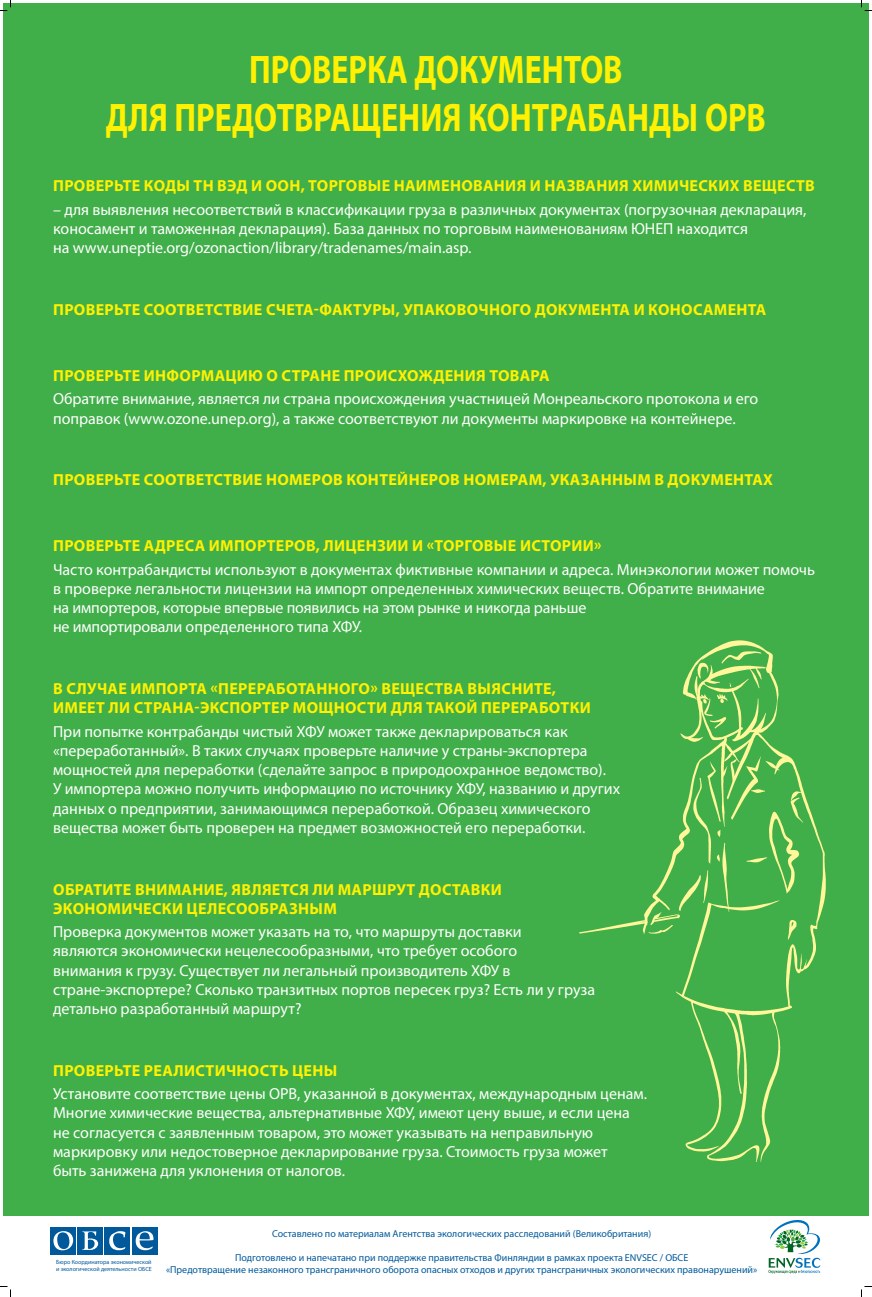
<style>
.page{position:relative;width:872px;height:1297px;background:#fff}
.page>*{position:absolute;margin:0;border:0;box-sizing:border-box;transform-origin:0 0}
.Основной{font:700 40px/48px "Myriad Pro";color:#fff101;text-align:center;scale:.8 1}
.Основной-2{font:16px/19.2px "Myriad Pro";color:#fff}
.Стиль_абзаца_1{font:700 16px/19.2px "Myriad Pro";letter-spacing:.02em;color:#fff101}
.Основной-3{font:10px/12px "Myriad Pro";color:#00599b;text-align:center}
.Основной-4{font:6px/7.2px "Myriad Pro";color:#00599b}
</style>
<div class="page">
<div style="left:3px;top:3px;width:865px;height:1212px;background:#40ae49"></div>
<img style="left:549px;top:640px;width:319px;height:576px">
<svg style="left:768px;top:1220px;width:52px;height:53px"></svg>
<div style="left:51px;top:1227px;width:25px;height:27px;background:#00599b"></div>
<div style="left:78px;top:1227px;width:25px;height:27px;background:#00599b"></div>
<div style="left:105px;top:1227px;width:25px;height:27px;background:#00599b"></div>
<div style="left:132px;top:1227px;width:25px;height:27px;background:#00599b"></div>
<svg style="left:136px;top:1231px;width:17px;height:19px"></svg>
<svg style="left:109px;top:1231px;width:16px;height:19px"></svg>
<svg style="left:53px;top:1231px;width:20px;height:19px"></svg>
<svg style="left:82px;top:1231px;width:16px;height:19px"></svg>
<svg style="left:0;top:0;width:11px;height:11px"></svg>
<svg style="left:0;top:1286px;width:11px;height:11px"></svg>
<svg style="left:861px;top:0;width:10px;height:11px"></svg>
<svg style="left:861px;top:1286px;width:10px;height:11px"></svg>
<p class="Основной" style="left:106px;top:44px;width:826px">ПРОВЕРКА ДОКУМЕНТОВ<br>ДЛЯ ПРЕДОТВРАЩЕНИЯ КОНТРАБАНДЫ ОРВ</p>
<p class="Стиль_абзаца_1" style="left:53px;top:176px;width:763px">ПРОВЕРЬТЕ КОДЫ ТН ВЭД И ООН, ТОРГОВЫЕ НАИМЕНОВАНИЯ И НАЗВАНИЯ ХИМИЧЕСКИХ ВЕЩЕСТВ</p>
<p class="Основной-2" style="left:53px;top:200px;width:754px">– для выявления несоответствий в классификации груза в различных документах (погрузочная декларация, коносамент и таможенная декларация). База данных по торговым наименованиям ЮНЕП находится<br>на www.uneptie.org/ozonaction/library/tradenames/main.asp.</p>
<p class="Стиль_абзаца_1" style="left:53px;top:299px;width:714px">ПРОВЕРЬТЕ СООТВЕТСТВИЕ СЧЕТА-ФАКТУРЫ, УПАКОВОЧНОГО ДОКУМЕНТА И КОНОСАМЕНТА</p>
<p class="Стиль_абзаца_1" style="left:53px;top:365px;width:498px">ПРОВЕРЬТЕ ИНФОРМАЦИЮ О СТРАНЕ ПРОИСХОЖДЕНИЯ ТОВАРА</p>
<p class="Основной-2" style="left:53px;top:389px;width:706px">Обратите внимание, является ли страна происхождения участницей Монреальского протокола и его поправок (www.ozone.unep.org), а также соответствуют ли документы маркировке на контейнере.</p>
<p class="Стиль_абзаца_1" style="left:53px;top:470px;width:721px">ПРОВЕРЬТЕ СООТВЕТСТВИЕ НОМЕРОВ КОНТЕЙНЕРОВ НОМЕРАМ, УКАЗАННЫМ В ДОКУМЕНТАХ</p>
<p class="Стиль_абзаца_1" style="left:53px;top:536px;width:550px">ПРОВЕРЬТЕ АДРЕСА ИМПОРТЕРОВ, ЛИЦЕНЗИИ И «ТОРГОВЫЕ ИСТОРИИ»</p>
<p class="Основной-2" style="left:53px;top:559px;width:763px">Часто контрабандисты используют в документах фиктивные компании и адреса. Минэкологии может помочь в проверке легальности лицензии на импорт определенных химических веществ. Обратите внимание<br>на импортеров, которые впервые появились на этом рынке и никогда раньше<br>не импортировали определенного типа ХФУ.</p>
<p class="Стиль_абзаца_1" style="left:53px;top:678px;width:539px">В СЛУЧАЕ ИМПОРТА «ПЕРЕРАБОТАННОГО» ВЕЩЕСТВА ВЫЯСНИТЕ,<br>ИМЕЕТ ЛИ СТРАНА-ЭКСПОРТЕР МОЩНОСТИ ДЛЯ ТАКОЙ ПЕРЕРАБОТКИ</p>
<p class="Основной-2" style="left:53px;top:721px;width:568px">При попытке контрабанды чистый ХФУ может также декларироваться как «переработанный». В таких случаях проверьте наличие у страны-экспортера мощностей для переработки (сделайте запрос в природоохранное ведомство).<br>У импортера можно получить информацию по источнику ХФУ, названию и других данных о предприятии, занимающимся переработкой. Образец химического вещества может быть проверен на предмет возможностей его переработки.</p>
<p class="Стиль_абзаца_1" style="left:53px;top:879px;width:450px">ОБРАТИТЕ ВНИМАНИЕ, ЯВЛЯЕТСЯ ЛИ МАРШРУТ ДОСТАВКИ<br>ЭКОНОМИЧЕСКИ ЦЕЛЕСООБРАЗНЫМ</p>
<p class="Основной-2" style="left:53px;top:922px;width:543px">Проверка документов может указать на то, что маршруты доставки<br>являются экономически нецелесообразными, что требует особого<br>внимания к грузу. Существует ли легальный производитель ХФУ в стране-экспортере? Сколько транзитных портов пересек груз? Есть ли у груза детально разработанный маршрут?</p>
<p class="Стиль_абзаца_1" style="left:53px;top:1060px;width:286px">ПРОВЕРЬТЕ РЕАЛИСТИЧНОСТЬ ЦЕНЫ</p>
<p class="Основной-2" style="left:53px;top:1084px;width:595px">Установите соответствие цены ОРВ, указанной в документах, международным ценам.<br>Многие химические вещества, альтернативные ХФУ, имеют цену выше, и если цена не согласуется с заявленным товаром, это может указывать на неправильную маркировку или недостоверное декларирование груза. Стоимость груза может<br>быть занижена для уклонения от налогов.</p>
<p class="Основной-4" style="left:56px;top:1258px;width:97px">Бюро Координатора экономической и экологической деятельности ОБСЕ</p>
<p class="Основной-3" style="left:272px;top:1227px;width:380px">Составлено по материалам Агентства экологических расследований (Великобритания)</p>
<p class="Основной-3" style="left:166px;top:1251px;width:592px">Подготовлено и напечатано при поддержке правительства Финляндии в рамках проекта ENVSEC / ОБСЕ<br>«Предотвращение незаконного трансграничного оборота опасных отходов и других трансграничных экологических правонарушений»</p>
</div>
